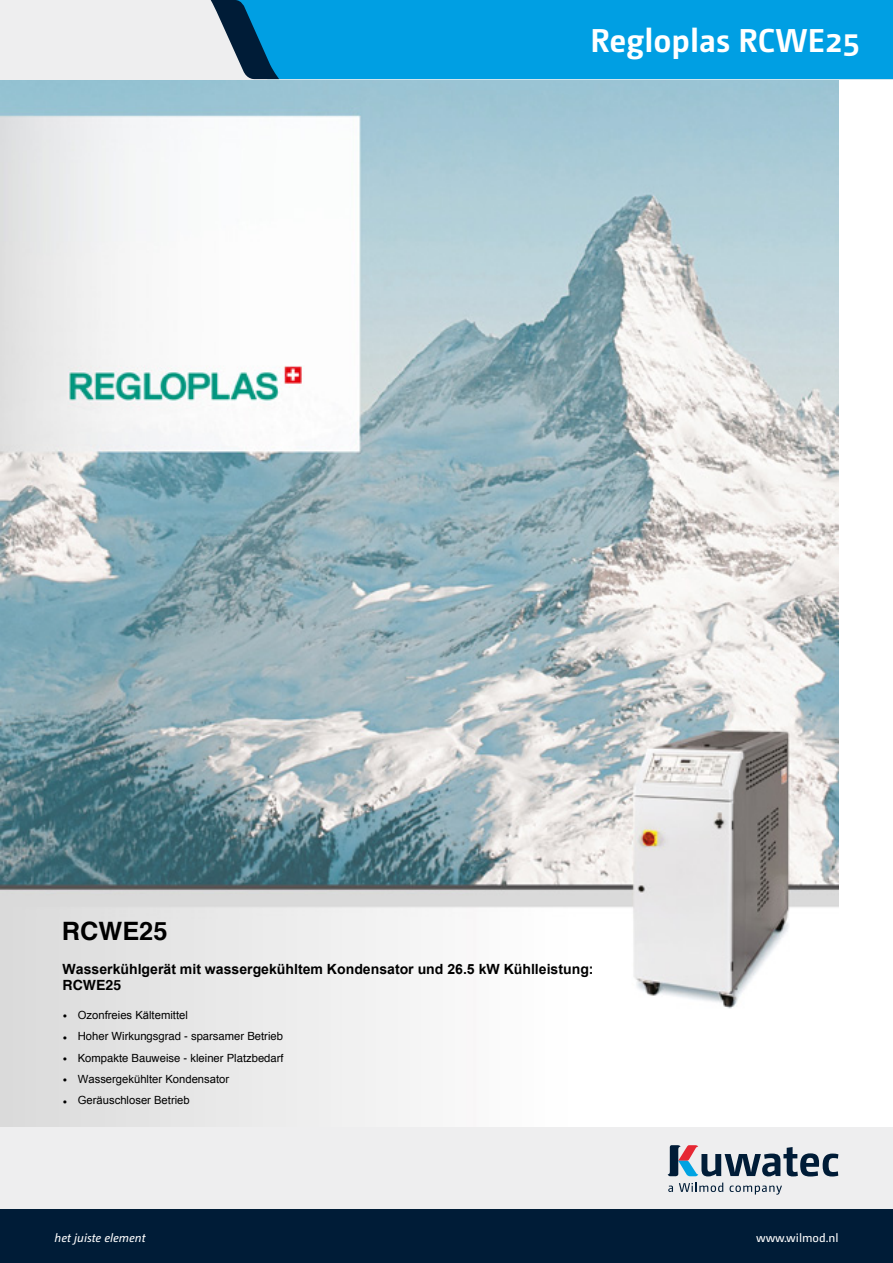
<style>
.page{position:relative;width:893px;height:1263px;background:#fff}
.page>*{position:absolute;margin:0;border:0;box-sizing:border-box;transform-origin:0 0}
.t1{font:700 33px "Camingo Dos";color:#fff}
.t2{font:700 25.35px "Helvetica";color:#000}
.t3{font:700 14.1px "Arial";color:#000}
.t4{font:700 14.1px "Helvetica";color:#000}
.t5{font:italic 12px "Camingo Dos";color:#fff}
.t6{font:12px "Camingo Dos";color:#fff}
.t7{font:11.25px "Helvetica";color:#000}
.t8{font:11.25px "Arial";color:#000}
.s1{font-family:"Helvetica";font-size:14.1px}
.s2{font-size:14.1px}
</style>
<div class="page">
<img style="left:1px;top:79px;width:837px;height:1048px">
<div style="left:0;top:1127px;width:893px;height:136px;background:#eeeeef"></div>
<div style="left:0;top:0;width:893px;height:79px;background:#eeeeef"></div>
<div style="left:0;top:1209px;width:893px;height:54px;background:#001c37"></div>
<div style="left:279px;top:0;width:614px;height:79px;background:#009fe3"></div>
<svg style="left:211px;top:0;width:68px;height:79px"></svg>
<svg style="left:668px;top:1185px;width:5px;height:7px"></svg>
<svg style="left:679px;top:1182px;width:44px;height:10px"></svg>
<svg style="left:730px;top:1185px;width:52px;height:10px"></svg>
<svg style="left:668px;top:1145px;width:170px;height:31px"></svg>
<h2 class="t2" style="left:62px;top:911px;width:107px">RCWE25</h2>
<h1 class="t1" style="left:590px;top:20px;width:271px">Regloplas RCWE25</h1>
<p class="t3" style="left:63px;top:960px;width:532px">Wasserkühlgerät mit wassergekühltem Kondensator und 26.5 kW Kühlleistung:</p>
<p class="t4" style="left:63px;top:973px;width:60px">RCWE25</p>
<p class="t8" style="left:63px;top:1007px;width:127px"><span class="s1">•</span> Ozonfreies Kältemittel</p>
<p class="t7" style="left:63px;top:1027px;width:222px"><span class="s2">•</span> Hoher Wirkungsgrad - sparsamer Betrieb</p>
<p class="t7" style="left:63px;top:1049px;width:223px"><span class="s2">•</span> Kompakte Bauweise - kleiner Platzbedarf</p>
<p class="t8" style="left:63px;top:1071px;width:168px"><span class="s1">•</span> Wassergekühlter Kondensator</p>
<p class="t8" style="left:63px;top:1093px;width:129px"><span class="s1">•</span> Geräuschloser Betrieb</p>
<p class="t5" style="left:55px;top:1231px;width:92px">het juiste element</p>
<p class="t6" style="left:756px;top:1231px;width:84px">www.wilmod.nl</p>
</div>
